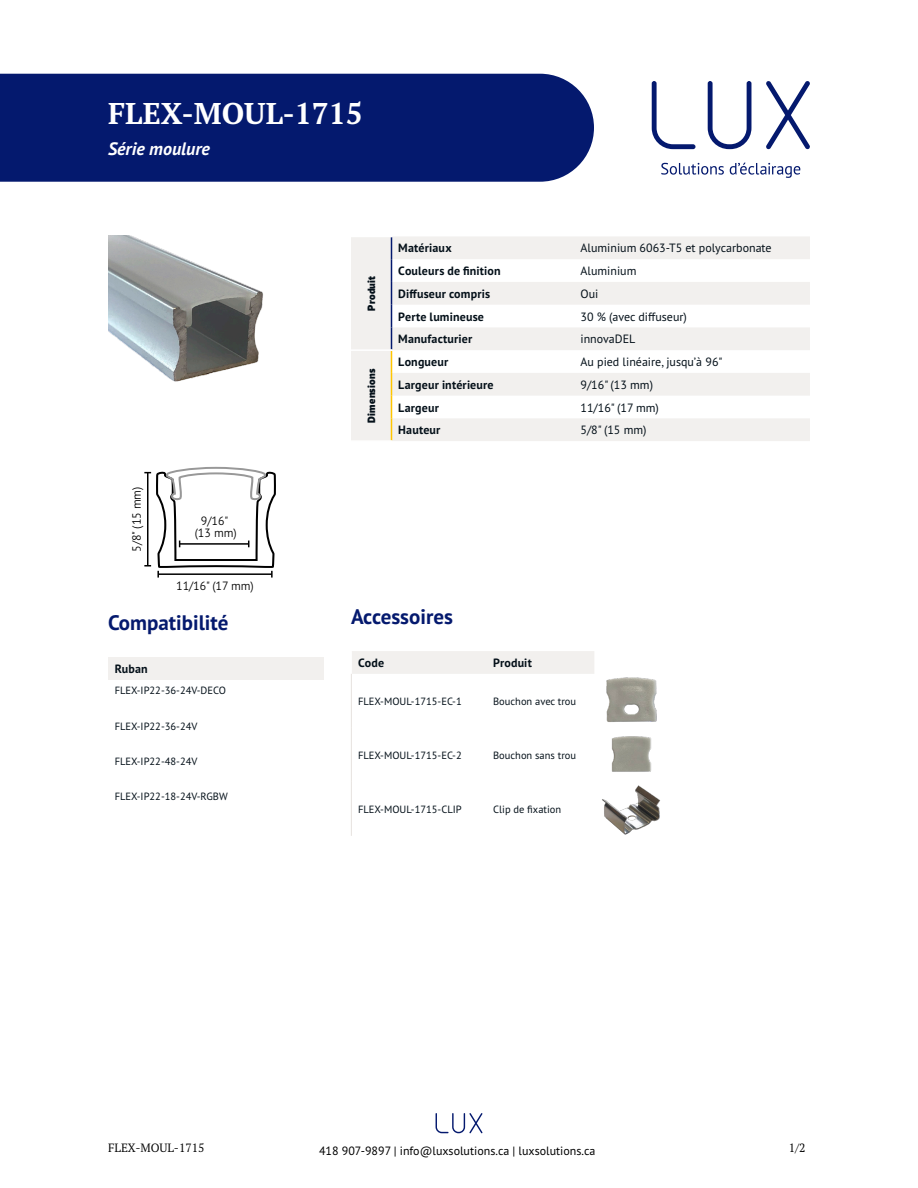
<style>
.page{position:relative;width:918px;height:1188px;background:#fff}
.page>*{position:absolute;margin:0;border:0;box-sizing:border-box;transform-origin:0 0}
.Titre_nom_de_produit{font:700 30px "PT Serif Pro";color:#fff}
.Sous-titres{font:700 21px "PT Sans Pro";color:#04196e}
.Série{font:italic 700 18px "PT Sans Pro";color:#fff}
.Texte_de_tableau{font:12px "PT Sans Pro";color:#041019}
.Titre_de_tableau{font:700 12px "PT Sans Pro";letter-spacing:.015em;color:#041019}
.t1{font:12px "PT Sans Pro";color:#000}
.Mesures_des_schémas{font:300 12px/12px "PT Sans Pro";color:#000;text-align:center}
.t2{font:12px "PT Serif Pro";color:#000}
.Texte_commander{font:10.5px "PT Sans Pro";color:#041019}
.Noms_titres_de_tableaux{font:900 10.5px "PT Sans Pro";letter-spacing:.02em;color:#041019}
</style>
<div class="page">
<svg style="left:436px;top:1113px;width:47px;height:20px"></svg>
<img style="left:108px;top:236px;width:155px;height:146px">
<svg style="left:351px;top:237px;width:459px;height:204px;fill:#f2f0ee"></svg>
<svg style="left:391px;top:237px;width:1px;height:203px"></svg>
<hr style="left:351px;top:349px;width:41px;height:2px;background:#fff">
<hr style="left:351px;top:440px;width:41px;height:2px;background:#fff">
<div style="left:352px;top:651px;width:242px;height:23px;background:#f2f0ee"></div>
<hr style="left:351px;top:674px;width:1px;height:54px;background:#e6e2de">
<hr style="left:351px;top:728px;width:1px;height:54px;background:#e6e2de">
<hr style="left:351px;top:782px;width:1px;height:54px;background:#e6e2de">
<img style="left:606px;top:677px;width:51px;height:45px">
<img style="left:611px;top:736px;width:41px;height:36px">
<img style="left:602px;top:785px;width:58px;height:50px">
<div style="left:108px;top:657px;width:216px;height:23px;background:#f2f0ee"></div>
<svg style="left:661px;top:163px;width:63px;height:12px"></svg>
<svg style="left:730px;top:163px;width:70px;height:15px"></svg>
<svg style="left:766px;top:81px;width:44px;height:68px"></svg>
<svg style="left:708px;top:81px;width:44px;height:68px"></svg>
<svg style="left:652px;top:81px;width:44px;height:68px"></svg>
<div style="left:0;top:74px;width:594px;height:108px;background:#04196e"></div>
<svg style="left:144px;top:466px;width:132px;height:112px"></svg>
<p class="Titre_nom_de_produit" style="left:108px;top:93px;width:256px">FLEX-MOUL-1715</p>
<p class="Série" style="left:108px;top:136px;width:103px">Série moulure</p>
<p class="Mesures_des_schémas" style="left:130px;top:552px;width:67px;rotate:-90deg">5/8" (15 mm)</p>
<p class="Mesures_des_schémas" style="left:195px;top:515px;width:44px">9/16" (13 mm)</p>
<p class="Mesures_des_schémas" style="left:176px;top:580px;width:79px">11/16" (17 mm)</p>
<p class="Noms_titres_de_tableaux" style="left:365px;top:311px;width:36px;rotate:-90deg">Produit</p>
<p class="Noms_titres_de_tableaux" style="left:365px;top:423px;width:55px;rotate:-90deg">Dimensions</p>
<p class="Titre_de_tableau" style="left:398px;top:240px;width:55px">Matériaux</p>
<p class="Texte_de_tableau" style="left:580px;top:240px;width:193px">Aluminium 6063-T5 et polycarbonate</p>
<p class="Titre_de_tableau" style="left:398px;top:263px;width:104px">Couleurs de finition</p>
<p class="Texte_de_tableau" style="left:580px;top:263px;width:57px">Aluminium</p>
<p class="Titre_de_tableau" style="left:398px;top:286px;width:93px">Diffuseur compris</p>
<p class="Texte_de_tableau" style="left:580px;top:286px;width:19px">Oui</p>
<p class="Titre_de_tableau" style="left:398px;top:309px;width:87px">Perte lumineuse</p>
<p class="Texte_de_tableau" style="left:580px;top:309px;width:108px">30 % (avec diffuseur)</p>
<p class="Titre_de_tableau" style="left:398px;top:331px;width:76px">Manufacturier</p>
<p class="Texte_de_tableau" style="left:580px;top:331px;width:56px">innovaDEL</p>
<p class="Titre_de_tableau" style="left:398px;top:354px;width:52px">Longueur</p>
<p class="Texte_de_tableau" style="left:580px;top:354px;width:144px">Au pied linéaire, jusqu’à 96"</p>
<p class="Titre_de_tableau" style="left:398px;top:377px;width:97px">Largeur intérieure</p>
<p class="Texte_de_tableau" style="left:580px;top:377px;width:74px">9/16" (13 mm)</p>
<p class="Titre_de_tableau" style="left:398px;top:400px;width:42px">Largeur</p>
<p class="Texte_de_tableau" style="left:580px;top:400px;width:80px">11/16" (17 mm)</p>
<p class="Titre_de_tableau" style="left:398px;top:422px;width:44px">Hauteur</p>
<p class="Texte_de_tableau" style="left:580px;top:422px;width:68px">5/8" (15 mm)</p>
<p class="Sous-titres" style="left:108px;top:609px;width:122px">Compatibilité</p>
<p class="Titre_de_tableau" style="left:115px;top:661px;width:35px">Ruban</p>
<p class="Texte_commander" style="left:115px;top:684px;width:113px">FLEX-IP22-36-24V-DECO</p>
<p class="Texte_commander" style="left:115px;top:719px;width:84px">FLEX-IP22-36-24V</p>
<p class="Texte_commander" style="left:115px;top:754px;width:84px">FLEX-IP22-48-24V</p>
<p class="Texte_commander" style="left:115px;top:789px;width:114px">FLEX-IP22-18-24V-RGBW</p>
<p class="Sous-titres" style="left:351px;top:603px;width:103px">Accessoires</p>
<p class="Titre_de_tableau" style="left:358px;top:655px;width:28px">Code</p>
<p class="Titre_de_tableau" style="left:493px;top:655px;width:40px">Produit</p>
<p class="Texte_commander" style="left:358px;top:694px;width:105px">FLEX-MOUL-1715-EC-1</p>
<p class="Texte_commander" style="left:493px;top:694px;width:85px">Bouchon avec trou</p>
<p class="Texte_commander" style="left:358px;top:748px;width:105px">FLEX-MOUL-1715-EC-2</p>
<p class="Texte_commander" style="left:493px;top:748px;width:85px">Bouchon sans trou</p>
<p class="Texte_commander" style="left:358px;top:802px;width:105px">FLEX-MOUL-1715-CLIP</p>
<p class="Texte_commander" style="left:493px;top:802px;width:70px">Clip de fixation</p>
<p class="t2" style="left:108px;top:1140px;width:98px">FLEX-MOUL-1715</p>
<p class="t1" style="left:319px;top:1143px;width:278px">418 907-9897 | info@luxsolutions.ca | luxsolutions.ca</p>
<p class="t2" style="left:789px;top:1140px;width:18px">1/2</p>
</div>
